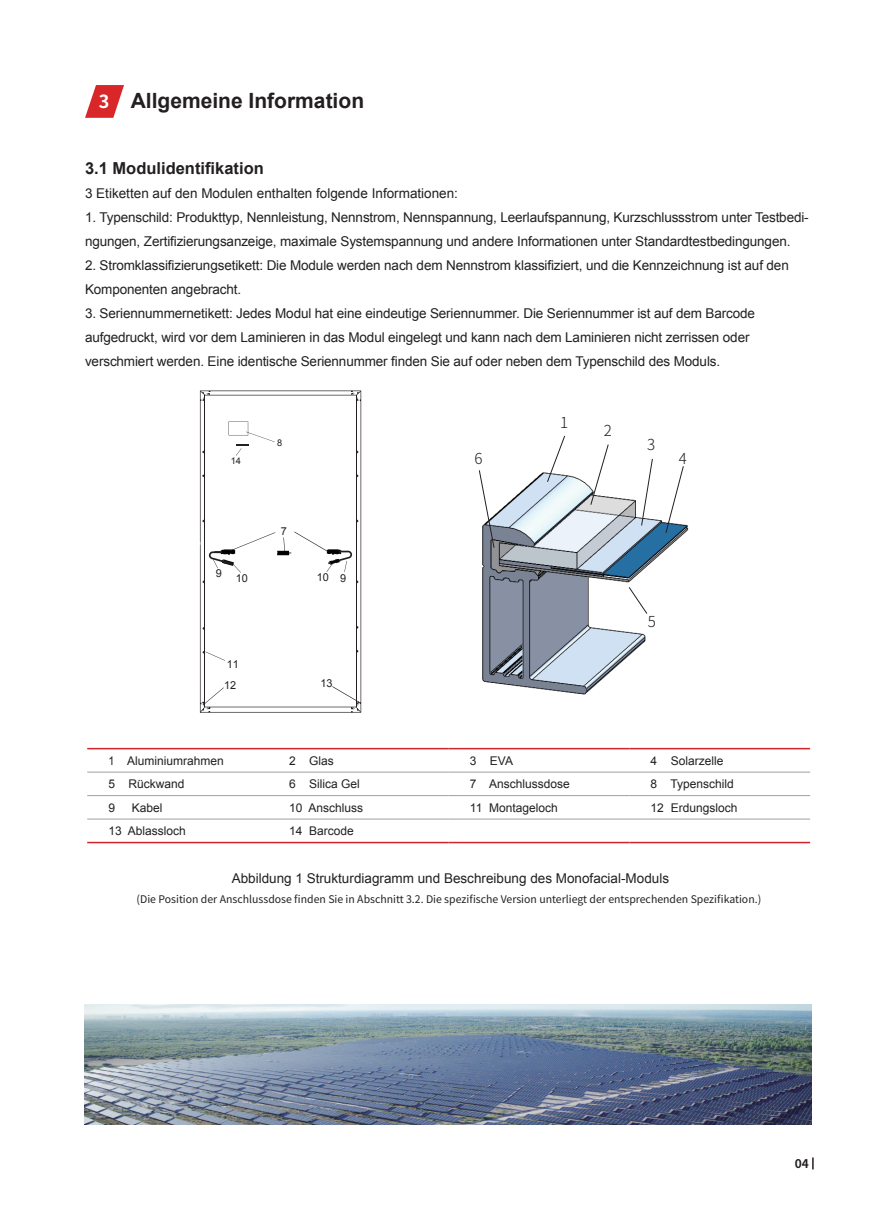
<style>
.page{position:relative;width:893px;height:1212px;background:#fff}
.page>*{position:absolute;margin:0;border:0;box-sizing:border-box;transform-origin:0 0}
.t1{font:700 21px "Arial";color:#231f20}
.t2{font:700 16.5px "Arial";color:#231f20}
.t3{font:300 15.15px "Source Han Sans CN";color:#231f20}
.t4{font:13.5px/24px "Arial";letter-spacing:-.01em;color:#231f20}
.t5{font:12px "Arial";color:#231f20}
.t6{font:12px "Arial";color:#231f20;scale:.9 1}
.t7{font:700 12px "Source Han Sans CN";color:#231f20}
.t8{font:10.95px "Arial";color:#231f20}
.t9{font:10.5px "Source Han Sans CN";color:#231f20}
.t10{font:9.3px "Arial";color:#231f20}
.s1{font-family:"Source Han Sans CN";font-size:18px;color:#fff}
</style>
<div class="page">
<svg style="left:85px;top:85px;width:39px;height:33px"></svg>
<img style="left:478px;top:470px;width:211px;height:225px">
<svg style="left:479px;top:470px;width:15px;height:78px"></svg>
<svg style="left:547px;top:435px;width:18px;height:47px"></svg>
<svg style="left:590px;top:444px;width:19px;height:61px"></svg>
<svg style="left:641px;top:458px;width:12px;height:68px"></svg>
<svg style="left:665px;top:466px;width:19px;height:67px"></svg>
<svg style="left:629px;top:587px;width:18px;height:27px"></svg>
<svg style="left:812px;top:1157px;width:2px;height:12px"></svg>
<img style="left:84px;top:1004px;width:728px;height:120px">
<svg style="left:200px;top:390px;width:161px;height:296px"></svg>
<hr style="left:205px;top:395px;width:1px;height:312px;background:#231f20">
<hr style="left:356px;top:395px;width:1px;height:312px;background:#231f20">
<svg style="left:199px;top:537px;width:3px;height:8px"></svg>
<svg style="left:200px;top:391px;width:161px;height:10px"></svg>
<svg style="left:200px;top:686px;width:161px;height:27px"></svg>
<svg style="left:203px;top:651px;width:22px;height:10px"></svg>
<svg style="left:229px;top:421px;width:46px;height:35px"></svg>
<svg style="left:209px;top:532px;width:143px;height:41px"></svg>
<hr style="left:87px;top:748px;width:181px;height:1px;background:#d1232a">
<hr style="left:268px;top:748px;width:181px;height:1px;background:#d1232a">
<hr style="left:449px;top:748px;width:180px;height:1px;background:#d1232a">
<hr style="left:629px;top:748px;width:181px;height:1px;background:#d1232a">
<hr style="left:87px;top:842px;width:181px;height:1px;background:#d1232a">
<hr style="left:268px;top:842px;width:181px;height:1px;background:#d1232a">
<hr style="left:449px;top:842px;width:180px;height:1px;background:#d1232a">
<hr style="left:629px;top:842px;width:181px;height:1px;background:#d1232a">
<hr style="left:87px;top:772px;width:181px;height:1px;background:#9d9fa2">
<hr style="left:268px;top:772px;width:181px;height:1px;background:#9d9fa2">
<hr style="left:449px;top:772px;width:180px;height:1px;background:#9d9fa2">
<hr style="left:629px;top:772px;width:181px;height:1px;background:#9d9fa2">
<hr style="left:87px;top:795px;width:181px;height:1px;background:#9d9fa2">
<hr style="left:268px;top:795px;width:181px;height:1px;background:#9d9fa2">
<hr style="left:449px;top:795px;width:180px;height:1px;background:#9d9fa2">
<hr style="left:629px;top:795px;width:181px;height:1px;background:#9d9fa2">
<hr style="left:87px;top:819px;width:181px;height:1px;background:#9d9fa2">
<hr style="left:268px;top:819px;width:181px;height:1px;background:#9d9fa2">
<hr style="left:449px;top:819px;width:180px;height:1px;background:#9d9fa2">
<hr style="left:629px;top:819px;width:181px;height:1px;background:#9d9fa2">
<h1 class="t1" style="left:99px;top:87px;width:267px"><span class="s1">3</span> Allgemeine Information</h1>
<p class="t2" style="left:85px;top:157px;width:180px">3.1 Modulidentifikation</p>
<p class="t4" style="left:85px;top:181px;width:374px">3 Etiketten auf den Modulen enthalten folgende Informationen:</p>
<p class="t4" style="left:85px;top:205px;width:725px">1. Typenschild: Produkttyp, Nennleistung, Nennstrom, Nennspannung, Leerlaufspannung, Kurzschlussstrom unter Testbedi&shy;ngungen, Zertifizierungsanzeige, maximale Systemspannung und andere Informationen unter Standardtestbedingungen.</p>
<p class="t4" style="left:85px;top:253px;width:705px">2. Stromklassifizierungsetikett: Die Module werden nach dem Nennstrom klassifiziert, und die Kennzeichnung ist auf den<br>Komponenten angebracht.</p>
<p class="t4" style="left:85px;top:301px;width:671px">3. Seriennummernetikett: Jedes Modul hat eine eindeutige Seriennummer. Die Seriennummer ist auf dem Barcode aufgedruckt, wird vor dem Laminieren in das Modul eingelegt und kann nach dem Laminieren nicht zerrissen oder verschmiert werden. Eine identische Seriennummer finden Sie auf oder neben dem Typenschild des Moduls.</p>
<p class="t10" style="left:231px;top:454px;width:12px">14</p>
<p class="t10" style="left:277px;top:437px;width:7px">8</p>
<p class="t8" style="left:216px;top:566px;width:8px">9</p>
<p class="t8" style="left:281px;top:524px;width:8px">7</p>
<p class="t8" style="left:236px;top:571px;width:14px">10</p>
<p class="t8" style="left:317px;top:569px;width:14px">10</p>
<p class="t8" style="left:340px;top:571px;width:8px">9</p>
<p class="t8" style="left:227px;top:657px;width:14px">11</p>
<p class="t8" style="left:224px;top:678px;width:14px">12</p>
<p class="t8" style="left:320px;top:676px;width:14px">13</p>
<p class="t3" style="left:474px;top:450px;width:10px">6</p>
<p class="t3" style="left:560px;top:414px;width:10px">1</p>
<p class="t3" style="left:604px;top:422px;width:10px">2</p>
<p class="t3" style="left:647px;top:436px;width:10px">3</p>
<p class="t3" style="left:679px;top:450px;width:10px">4</p>
<p class="t3" style="left:648px;top:613px;width:10px">5</p>
<p class="t6" style="left:108px;top:752px;width:130px">1 Aluminiumrahmen</p>
<p class="t5" style="left:289px;top:752px;width:46px">2 Glas</p>
<p class="t5" style="left:470px;top:752px;width:45px">3 EVA</p>
<p class="t5" style="left:651px;top:752px;width:74px">4 Solarzelle</p>
<p class="t5" style="left:108px;top:776px;width:78px">5 Rückwand</p>
<p class="t5" style="left:289px;top:776px;width:72px">6 Silica Gel</p>
<p class="t5" style="left:470px;top:776px;width:102px">7 Anschlussdose</p>
<p class="t5" style="left:651px;top:776px;width:85px">8 Typenschild</p>
<p class="t5" style="left:108px;top:799px;width:8px">9</p>
<p class="t5" style="left:132px;top:799px;width:32px">Kabel</p>
<p class="t5" style="left:289px;top:799px;width:76px">10 Anschluss</p>
<p class="t5" style="left:470px;top:799px;width:89px">11 Montageloch</p>
<p class="t5" style="left:651px;top:799px;width:88px">12 Erdungsloch</p>
<p class="t5" style="left:108px;top:823px;width:79px">13 Ablassloch</p>
<p class="t5" style="left:289px;top:823px;width:66px">14 Barcode</p>
<p class="t4" style="left:232px;top:866px;width:439px">Abbildung 1 Strukturdiagramm und Beschreibung des Monofacial-Moduls</p>
<p class="t9" style="left:137px;top:893px;width:626px">(Die Position der Anschlussdose finden Sie in Abschnitt 3.2. Die spezifische Version unterliegt der entsprechenden Spezifikation.)</p>
<p class="t7" style="left:795px;top:1157px;width:16px">04</p>
</div>
